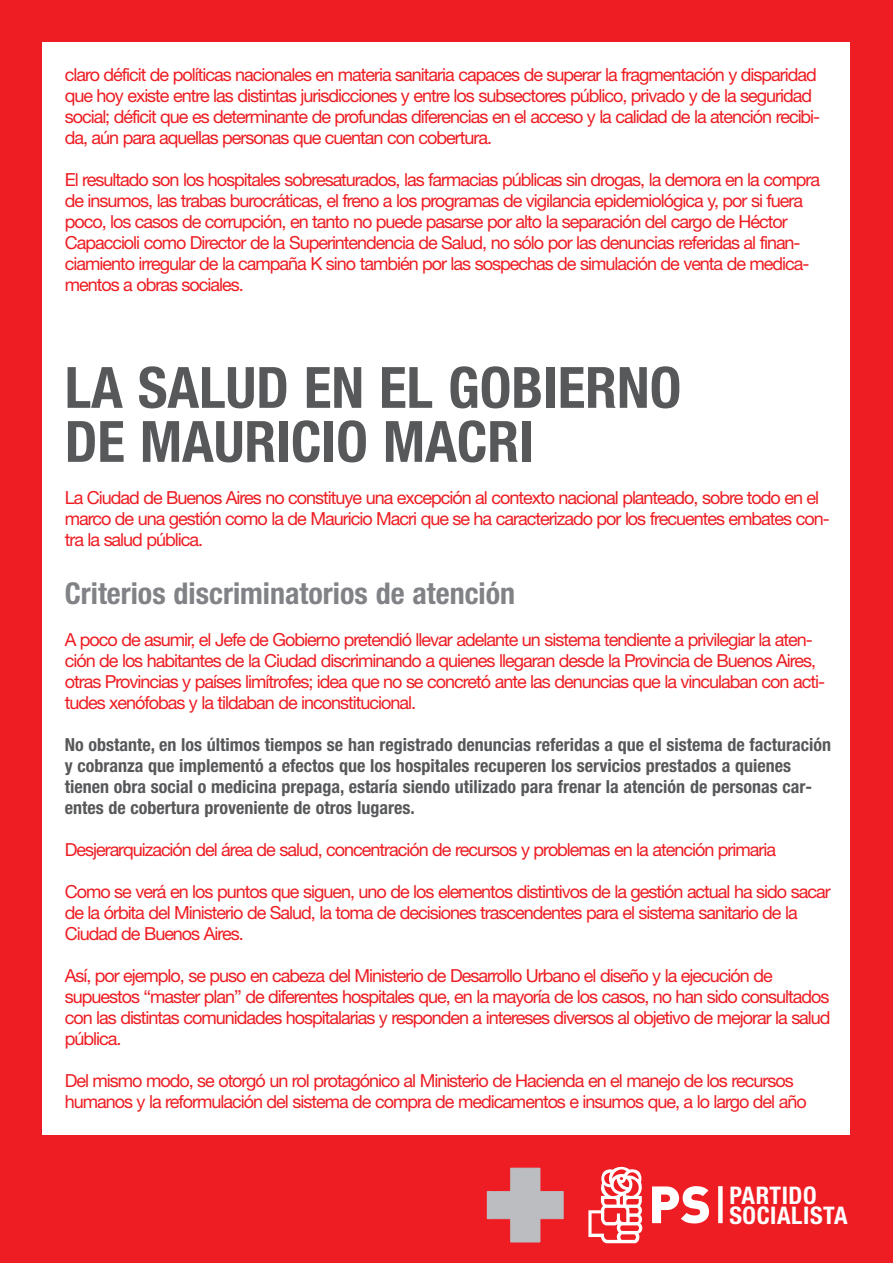
<style>
.page{position:relative;width:893px;height:1263px;background:#ee1d23}
.page>*{position:absolute;margin:0;border:0;box-sizing:border-box;transform-origin:0 0}
.t1{font:700 condensed 57px/54px "Helvetica Neue";color:#57585a}
.t2{font:700 condensed 30px "Helvetica Neue";color:#808285}
.t3{font:700 condensed 24.3px/19.4px "Helvetica Neue";letter-spacing:.025em;color:#fff}
.t4{font:18px/21px "Helvetica Neue";letter-spacing:-.055em;color:#ee1d23}
.t5{font:700 condensed 18px/21px "Helvetica Neue";color:#57585a}
.s1{font-family:"DIN";font-weight:900;font-stretch:normal;font-size:51.6px}
</style>
<div class="page">
<div style="left:43px;top:43px;width:807px;height:1092px;background:#fff"></div>
<hr style="left:719px;top:1186px;width:3px;height:37px;background:#fff">
<svg style="left:588px;top:1167px;width:54px;height:76px"></svg>
<svg style="left:486px;top:1167px;width:78px;height:76px"></svg>
<p class="t4" style="left:65px;top:64px;width:757px">claro déficit de políticas nacionales en materia sanitaria capaces de superar la fragmentación y disparidad que hoy existe entre las distintas jurisdicciones y entre los subsectores público, privado y de la seguridad social; déficit que es determinante de profundas diferencias en el acceso y la calidad de la atención recibi&shy;da, aún para aquellas personas que cuentan con cobertura.</p>
<p class="t4" style="left:65px;top:169px;width:757px">El resultado son los hospitales sobresaturados, las farmacias públicas sin drogas, la demora en la compra de insumos, las trabas burocráticas, el freno a los programas de vigilancia epidemiológica y, por si fuera poco, los casos de corrupción, en tanto no puede pasarse por alto la separación del cargo de Héctor Capaccioli como Director de la Superintendencia de Salud, no sólo por las denuncias referidas al finan&shy;ciamiento irregular de la campaña K sino también por las sospechas de simulación de venta de medica&shy;mentos a obras sociales.</p>
<h1 class="t1" style="left:65px;top:360px;width:618px">LA SALUD EN EL GOBIERNO<br>DE MAURICIO MACRI</h1>
<p class="t4" style="left:65px;top:487px;width:766px">La Ciudad de Buenos Aires no constituye una excepción al contexto nacional planteado, sobre todo en el marco de una gestión como la de Mauricio Macri que se ha caracterizado por los frecuentes embates con&shy;tra la salud pública.</p>
<h2 class="t2" style="left:65px;top:575px;width:452px">Criterios discriminatorios de atención</h2>
<p class="t4" style="left:65px;top:629px;width:762px">A poco de asumir, el Jefe de Gobierno pretendió llevar adelante un sistema tendiente a privilegiar la aten&shy;ción de los habitantes de la Ciudad discriminando a quienes llegaran desde la Provincia de Buenos Aires, otras Provincias y países limítrofes; idea que no se concretó ante las denuncias que la vinculaban con acti&shy;tudes xenófobas y la tildaban de inconstitucional.</p>
<p class="t5" style="left:65px;top:734px;width:768px">No obstante, en los últimos tiempos se han registrado denuncias referidas a que el sistema de facturación y cobranza que implementó a efectos que los hospitales recuperen los servicios prestados a quienes tienen obra social o medicina prepaga, estaría siendo utilizado para frenar la atención de personas car&shy;entes de cobertura proveniente de otros lugares.</p>
<p class="t4" style="left:65px;top:839px;width:713px">Desjerarquización del área de salud, concentración de recursos y problemas en la atención primaria</p>
<p class="t4" style="left:65px;top:881px;width:767px">Como se verá en los puntos que siguen, uno de los elementos distintivos de la gestión actual ha sido sacar de la órbita del Ministerio de Salud, la toma de decisiones trascendentes para el sistema sanitario de la<br>Ciudad de Buenos Aires.</p>
<p class="t4" style="left:65px;top:965px;width:767px">Así, por ejemplo, se puso en cabeza del Ministerio de Desarrollo Urbano el diseño y la ejecución de supuestos “master plan” de diferentes hospitales que, en la mayoría de los casos, no han sido consultados con las distintas comunidades hospitalarias y responden a intereses diversos al objetivo de mejorar la salud pública.</p>
<p class="t4" style="left:65px;top:1070px;width:743px">Del mismo modo, se otorgó un rol protagónico al Ministerio de Hacienda en el manejo de los recursos humanos y la reformulación del sistema de compra de medicamentos e insumos que, a lo largo del año</p>
<h3 class="t3" style="left:729px;top:1185px;width:120px;text-indent:-81px"><span class="s1">PS</span> PART DO<br>SOC AL STA</h3>
</div>
